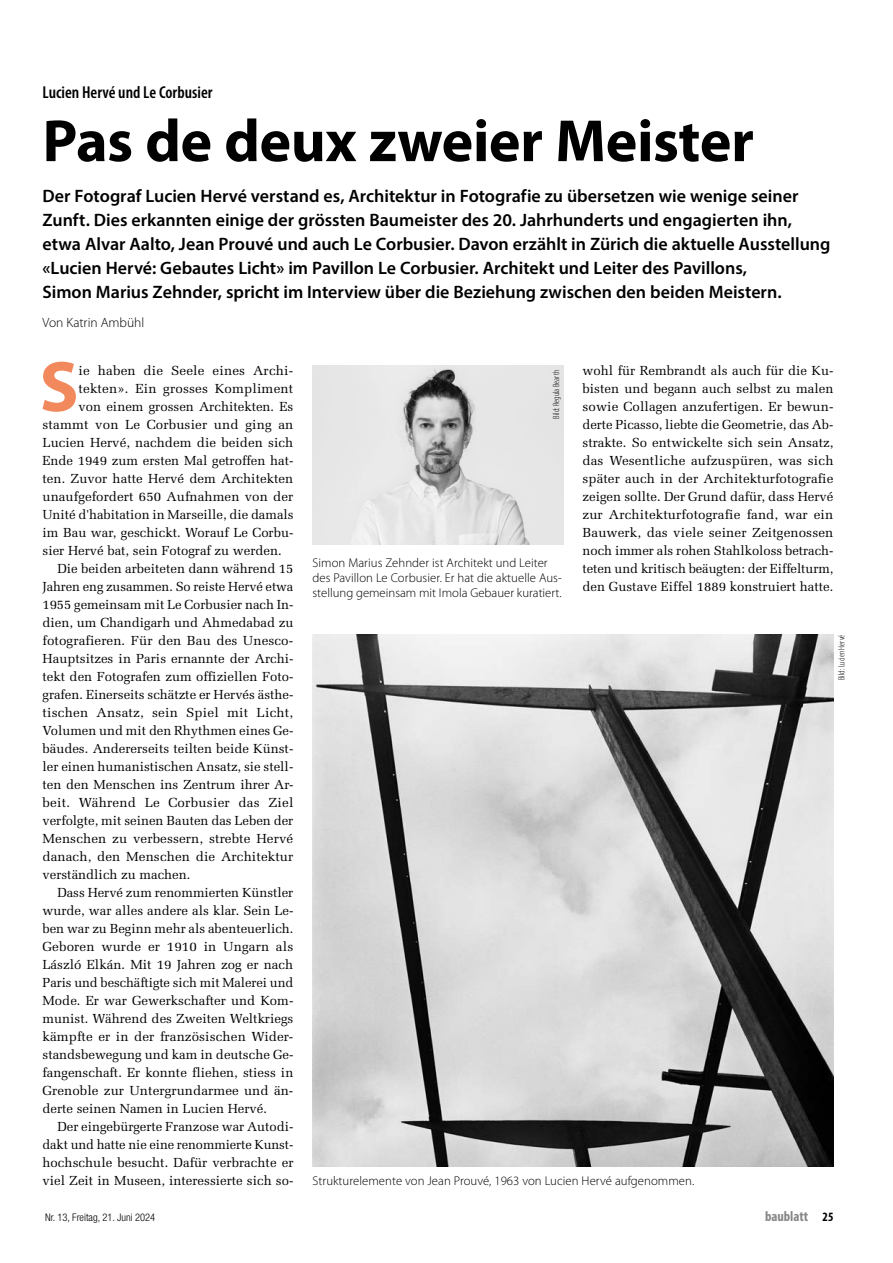
<style>
.page{position:relative;width:893px;height:1263px;background:#fff}
.page>*{position:absolute;margin:0;border:0;box-sizing:border-box;transform-origin:0 0}
.t1{font:700 72.3px "Myriad Pro";color:#f1895c}
.t2{font:700 60px "Myriad Pro";letter-spacing:-.01em;color:#000}
.t3{font:600 18px/24px "Myriad Pro";color:#000}
.t4{font:600 condensed 17.25px "Myriad Pro";color:#000}
.t5{font:700 condensed 14.25px "Myriad Pro";color:#868786}
.t6{font:300 13.5px "Myriad Pro";color:#000}
.t7{font:13.2px/18px "Melior LT Std";color:#000;text-align:justify}
.t8{font:300 12.75px/15px "Myriad Pro";letter-spacing:.005em;color:#000}
.t9{font:300 condensed 10.5px "Helvetica Neue LT Pro";color:#000}
.t10{font:300 condensed 9px "Myriad Pro";color:#000}
.s1{font-size:12.75px;color:#000}
</style>
<div class="page">
<img style="left:313px;top:635px;width:520px;height:532px">
<img style="left:313px;top:366px;width:250px;height:178px">
<h3 class="t4" style="left:43px;top:83px;width:172px">Lucien Hervé und Le Corbusier</h3>
<h2 class="t2" style="left:43px;top:107px;width:713px">Pas de deux zweier Meister</h2>
<p class="t3" style="left:43px;top:184px;width:789px">Der Fotograf Lucien Hervé verstand es, Architektur in Fotografie zu übersetzen wie wenige seiner Zunft. Dies erkannten einige der grössten Baumeister des 20. Jahrhunderts und engagierten ihn, etwa Alvar Aalto, Jean Prouvé und auch Le Corbusier. Davon erzählt in Zürich die aktuelle Ausstellung «Lucien Hervé: Gebautes Licht» im Pavillon Le Corbusier. Architekt und Leiter des Pavillons,<br>Simon Marius Zehnder, spricht im Interview über die Beziehung zwischen den beiden Meistern.</p>
<p class="t6" style="left:43px;top:315px;width:103px">Von Katrin Ambühl</p>
<p class="t7" style="left:583px;top:362px;width:252px">wohl für Rembrandt als auch für die Ku&shy;bisten und begann auch selbst zu malen sowie Collagen anzufertigen. Er bewun&shy;derte Picasso, liebte die Geometrie, das Ab&shy;strakte. So entwickelte sich sein Ansatz, das Wesentliche aufzuspüren, was sich später auch in der Architekturfotografie zeigen sollte. Der Grund dafür, dass Hervé zur Architekturfotografie fand, war ein Bauwerk, das viele seiner Zeitgenossen noch immer als rohen Stahlkoloss betrach&shy;teten und kritisch beäugten: der Eiffelturm, den Gustave Eiffel 1889 konstruiert hatte.</p>
<h1 class="t1" style="left:40px;top:346px;width:41px">S</h1>
<p class="t7" style="left:79px;top:362px;width:216px">ie haben die Seele eines Archi-</p>
<p class="t10" style="left:551px;top:419px;width:50px;rotate:-90deg">Bild: Regula Bearth</p>
<p class="t7" style="left:79px;top:380px;width:216px">tekten». Ein grosses Kompliment</p>
<p class="t7" style="left:79px;top:398px;width:216px">von einem grossen Architekten. Es</p>
<p class="t7" style="left:43px;top:416px;width:252px">stammt von Le Corbusier und ging an</p>
<p class="t7" style="left:43px;top:434px;width:252px">Lucien Hervé, nachdem die beiden sich</p>
<p class="t7" style="left:43px;top:452px;width:252px">Ende 1949 zum ersten Mal getroffen hat-</p>
<p class="t7" style="left:43px;top:470px;width:252px">ten. Zuvor hatte Hervé dem Architekten</p>
<p class="t7" style="left:43px;top:488px;width:252px">unaufgefordert 650 Aufnahmen von der</p>
<p class="t7" style="left:43px;top:506px;width:253px">Unité d'habitation in Marseille, die damals</p>
<p class="t7" style="left:43px;top:524px;width:252px">im Bau war, geschickt. Worauf Le Corbu-</p>
<p class="t7" style="left:43px;top:542px;width:241px">sier Hervé bat, sein Fotograf zu werden.</p>
<p class="t7" style="left:57px;top:560px;width:238px">Die beiden arbeiteten dann während 15</p>
<p class="t7" style="left:43px;top:578px;width:252px">Jahren eng zusammen. So reiste Hervé etwa</p>
<p class="t7" style="left:43px;top:596px;width:252px">1955 gemeinsam mit Le Corbusier nach In-</p>
<p class="t7" style="left:43px;top:614px;width:252px">dien, um Chandigarh und Ahmedabad zu</p>
<p class="t7" style="left:43px;top:632px;width:252px">fotografieren. Für den Bau des Unesco-</p>
<p class="t7" style="left:43px;top:650px;width:252px">Hauptsitzes in Paris ernannte der Archi-</p>
<p class="t7" style="left:43px;top:668px;width:252px">tekt den Fotografen zum offiziellen Foto-</p>
<p class="t7" style="left:43px;top:686px;width:252px">grafen. Einerseits schätzte er Hervés ästhe-</p>
<p class="t7" style="left:43px;top:704px;width:252px">tischen Ansatz, sein Spiel mit Licht,</p>
<p class="t7" style="left:43px;top:722px;width:252px">Volumen und mit den Rhythmen eines Ge-</p>
<p class="t7" style="left:43px;top:740px;width:252px">bäudes. Andererseits teilten beide Künst-</p>
<p class="t7" style="left:43px;top:758px;width:252px">ler einen humanistischen Ansatz, sie stell-</p>
<p class="t7" style="left:43px;top:776px;width:252px">ten den Menschen ins Zentrum ihrer Ar-</p>
<p class="t7" style="left:43px;top:794px;width:253px">beit. Während Le Corbusier das Ziel</p>
<p class="t7" style="left:43px;top:812px;width:252px">verfolgte, mit seinen Bauten das Leben der</p>
<p class="t7" style="left:43px;top:830px;width:252px">Menschen zu verbessern, strebte Hervé</p>
<p class="t7" style="left:43px;top:848px;width:252px">danach, den Menschen die Architektur</p>
<p class="t7" style="left:43px;top:866px;width:150px">verständlich zu machen.</p>
<p class="t7" style="left:57px;top:884px;width:237px">Dass Hervé zum renommierten Künstler</p>
<p class="t7" style="left:43px;top:902px;width:252px">wurde, war alles andere als klar. Sein Le-</p>
<p class="t7" style="left:43px;top:920px;width:252px">ben war zu Beginn mehr als abenteuerlich.</p>
<p class="t7" style="left:43px;top:938px;width:252px">Geboren wurde er 1910 in Ungarn als</p>
<p class="t7" style="left:43px;top:956px;width:252px">László Elkán. Mit 19 Jahren zog er nach</p>
<p class="t7" style="left:43px;top:974px;width:252px">Paris und beschäftigte sich mit Malerei und</p>
<p class="t7" style="left:43px;top:992px;width:252px">Mode. Er war Gewerkschafter und Kom-</p>
<p class="t7" style="left:43px;top:1010px;width:252px">munist. Während des Zweiten Weltkriegs</p>
<p class="t7" style="left:43px;top:1028px;width:252px">kämpfte er in der französischen Wider-</p>
<p class="t7" style="left:43px;top:1046px;width:252px">standsbewegung und kam in deutsche Ge-</p>
<p class="t7" style="left:43px;top:1064px;width:252px">fangenschaft. Er konnte fliehen, stiess in</p>
<p class="t7" style="left:43px;top:1082px;width:252px">Grenoble zur Untergrundarmee und än-</p>
<p class="t7" style="left:43px;top:1100px;width:226px">derte seinen Namen in Lucien Hervé.</p>
<p class="t7" style="left:57px;top:1118px;width:237px">Der eingebürgerte Franzose war Autodi-</p>
<p class="t7" style="left:43px;top:1136px;width:252px">dakt und hatte nie eine renommierte Kunst-</p>
<p class="t7" style="left:43px;top:1154px;width:253px">hochschule besucht. Dafür verbrachte er</p>
<p class="t7" style="left:43px;top:1172px;width:252px">viel Zeit in Museen, interessierte sich so-</p>
<p class="t8" style="left:313px;top:555px;width:251px">Simon Marius Zehnder ist Architekt und Leiter des Pavillon Le Corbusier. Er hat die aktuelle Aus&shy;stellung gemeinsam mit Imola Gebauer kuratiert.</p>
<p class="t10" style="left:837px;top:680px;width:47px;rotate:-90deg">Bild: Lucien Hervé</p>
<p class="t8" style="left:313px;top:1173px;width:383px">Strukturelemente von Jean Prouvé, 1963 von Lucien Hervé aufgenommen.</p>
<p class="t9" style="left:45px;top:1211px;width:112px">Nr. 13, Freitag, 21. Juni 2024</p>
<p class="t5" style="left:765px;top:1207px;width:70px">baublatt <span class="s1">25</span></p>
</div>
